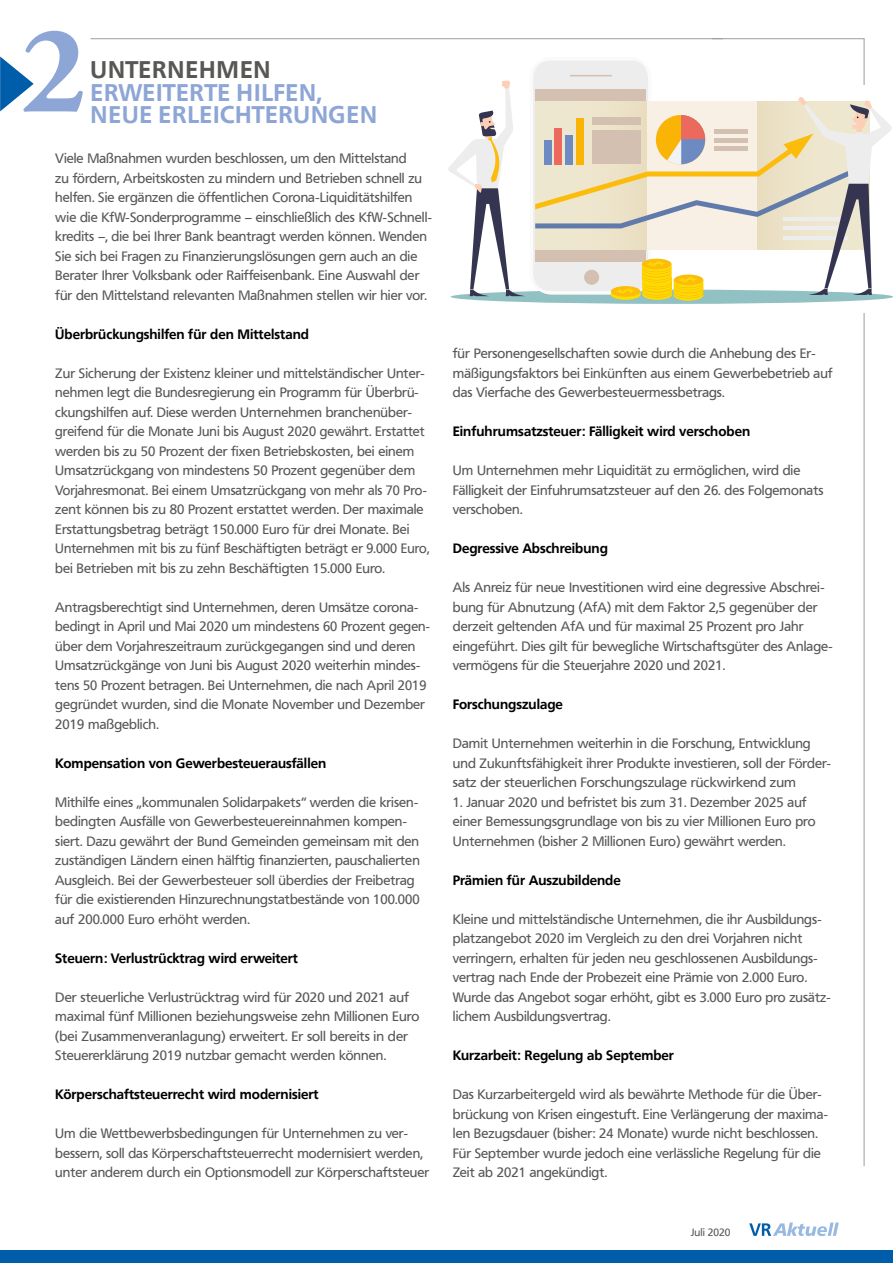
<style>
.page{position:relative;width:893px;height:1263px;background:#fff}
.page>*{position:absolute;margin:0;border:0;box-sizing:border-box;transform-origin:0 0}
.t1{font:700 126px "Adobe Garamond Pro";color:#8da6d6}
.t2{font:700 24px "Frutiger VR";letter-spacing:.04em;color:#8da6d6}
.t3{font:700 24px "Frutiger VR";letter-spacing:.01em;color:#8da6d6}
.t4{font:700 24px "Frutiger VR";letter-spacing:.04em;color:#575756}
.t5{font:13.5px/19.5px "Frutiger VR";color:#575756}
.t6{font:700 13.5px "Frutiger VR";color:#000}
.t7{font:10.5px "Frutiger VR";color:#575756}
</style>
<div class="page">
<hr style="left:864px;top:39px;width:1px;height:1127px;background:#9d9d9c">
<div style="left:860px;top:85px;width:8px;height:227px;background:#fff"></div>
<div style="left:451px;top:290px;width:442px;height:14px;background:#92c1c3;border-radius:50%"></div>
<div style="left:530px;top:57px;width:121px;height:238px;background:#fafafa;border-radius:21px"></div>
<svg style="left:448px;top:81px;width:77px;height:215px"></svg>
<svg style="left:674px;top:290px;width:29px;height:11px"></svg>
<div style="left:674px;top:289px;width:29px;height:11px;background:#ffdc00;border-radius:50%"></div>
<div style="left:674px;top:288px;width:29px;height:11px;background:#fcc607;border-radius:50%"></div>
<div style="left:674px;top:287px;width:29px;height:11px;background:#fed502;border-radius:50%"></div>
<svg style="left:642px;top:289px;width:30px;height:11px"></svg>
<div style="left:642px;top:288px;width:30px;height:11px;background:#ffdc00;border-radius:50%"></div>
<svg style="left:611px;top:289px;width:29px;height:11px"></svg>
<svg style="left:611px;top:288px;width:29px;height:11px"></svg>
<div style="left:642px;top:287px;width:30px;height:11px;background:#fcc707;border-radius:50%"></div>
<div style="left:642px;top:286px;width:30px;height:11px;background:#ffdc00;border-radius:50%"></div>
<svg style="left:533px;top:61px;width:359px;height:235px"></svg>
<svg style="left:0;top:56px;width:34px;height:55px"></svg>
<div style="left:0;top:1250px;width:893px;height:13px;background:#005da9"></div>
<svg style="left:749px;top:1222px;width:90px;height:14px"></svg>
<hr style="left:90px;top:38px;width:633px;height:1px;background:#9d9d9c">
<hr style="left:712px;top:38px;width:152px;height:1px;background:#9d9d9c">
<h1 class="t1" style="left:21px;top:-2px;width:67px">2</h1>
<h2 class="t4" style="left:90px;top:56px;width:182px">UNTERNEHMEN</h2>
<h2 class="t3" style="left:90px;top:78px;width:233px">ERWEITERTE HILFEN,</h2>
<h2 class="t2" style="left:90px;top:101px;width:288px">NEUE ERLEICHTERUNGEN</h2>
<p class="t5" style="left:55px;top:149px;width:378px">Viele Maßnahmen wurden beschlossen, um den Mittelstand<br>zu fördern, Arbeitskosten zu mindern und Betrieben schnell zu helfen. Sie ergänzen die öffentlichen Corona-Liquiditätshilfen wie die KfW-Sonderprogramme – einschließlich des KfW-Schnell&shy;kredits –, die bei Ihrer Bank beantragt werden können. Wenden Sie sich bei Fragen zu Finanzierungslösungen gern auch an die Berater Ihrer Volksbank oder Raiffeisenbank. Eine Auswahl der für den Mittelstand relevanten Maßnahmen stellen wir hier vor.</p>
<p class="t6" style="left:55px;top:326px;width:255px">Überbrückungshilfen für den Mittelstand</p>
<p class="t5" style="left:55px;top:363px;width:376px">Zur Sicherung der Existenz kleiner und mittelständischer Unter&shy;nehmen legt die Bundesregierung ein Programm für Überbrü&shy;ckungshilfen auf. Diese werden Unternehmen branchenüber&shy;greifend für die Monate Juni bis August 2020 gewährt. Erstattet werden bis zu 50 Prozent der fixen Betriebskosten, bei einem Umsatzrückgang von mindestens 50 Prozent gegenüber dem Vorjahresmonat. Bei einem Umsatzrückgang von mehr als 70 Pro&shy;zent können bis zu 80 Prozent erstattet werden. Der maximale Erstattungsbetrag beträgt 150.000 Euro für drei Monate. Bei Unternehmen mit bis zu fünf Beschäftigten beträgt er 9.000 Euro, bei Betrieben mit bis zu zehn Beschäftigten 15.000 Euro.</p>
<p class="t5" style="left:55px;top:597px;width:376px">Antragsberechtigt sind Unternehmen, deren Umsätze corona&shy;bedingt in April und Mai 2020 um mindestens 60 Prozent gegen&shy;über dem Vorjahreszeitraum zurückgegangen sind und deren Umsatzrückgänge von Juni bis August 2020 weiterhin mindes&shy;tens 50 Prozent betragen. Bei Unternehmen, die nach April 2019 gegründet wurden, sind die Monate November und Dezember 2019 maßgeblich.</p>
<p class="t6" style="left:55px;top:755px;width:272px">Kompensation von Gewerbesteuerausfällen</p>
<p class="t5" style="left:55px;top:792px;width:366px">Mithilfe eines „kommunalen Solidarpakets“ werden die krisen&shy;bedingten Ausfälle von Gewerbesteuereinnahmen kompen&shy;siert. Dazu gewährt der Bund Gemeinden gemeinsam mit den zuständigen Ländern einen hälftig finanzierten, pauschalierten Ausgleich. Bei der Gewerbesteuer soll überdies der Freibetrag für die existierenden Hinzurechnungstatbestände von 100.000 auf 200.000 Euro erhöht werden.</p>
<p class="t6" style="left:55px;top:950px;width:244px">Steuern: Verlustrücktrag wird erweitert</p>
<p class="t5" style="left:55px;top:987px;width:366px">Der steuerliche Verlustrücktrag wird für 2020 und 2021 auf maximal fünf Millionen beziehungsweise zehn Millionen Euro (bei Zusammenveranlagung) erweitert. Er soll bereits in der Steuererklärung 2019 nutzbar gemacht werden können.</p>
<p class="t6" style="left:55px;top:1086px;width:265px">Körperschaftsteuerrecht wird modernisiert</p>
<p class="t5" style="left:55px;top:1124px;width:375px">Um die Wettbewerbsbedingungen für Unternehmen zu ver&shy;bessern, soll das Körperschaftsteuerrecht modernisiert werden, unter anderem durch ein Optionsmodell zur Körperschaftsteuer</p>
<p class="t5" style="left:453px;top:344px;width:381px">für Personengesellschaften sowie durch die Anhebung des Er&shy;mäßigungsfaktors bei Einkünften aus einem Gewerbebetrieb auf das Vierfache des Gewerbesteuermessbetrags.</p>
<p class="t6" style="left:453px;top:423px;width:299px">Einfuhrumsatzsteuer: Fälligkeit wird verschoben</p>
<p class="t5" style="left:453px;top:461px;width:372px">Um Unternehmen mehr Liquidität zu ermöglichen, wird die<br>Fälligkeit der Einfuhrumsatzsteuer auf den 26. des Folgemonats verschoben.</p>
<p class="t6" style="left:453px;top:540px;width:156px">Degressive Abschreibung</p>
<p class="t5" style="left:453px;top:578px;width:381px">Als Anreiz für neue Investitionen wird eine degressive Abschrei&shy;bung für Abnutzung (AfA) mit dem Faktor 2,5 gegenüber der derzeit geltenden AfA und für maximal 25 Prozent pro Jahr eingeführt. Dies gilt für bewegliche Wirtschaftsgüter des Anlage&shy;vermögens für die Steuerjahre 2020 und 2021.</p>
<p class="t6" style="left:453px;top:696px;width:111px">Forschungszulage</p>
<p class="t5" style="left:453px;top:734px;width:380px">Damit Unternehmen weiterhin in die Forschung, Entwicklung und Zukunftsfähigkeit ihrer Produkte investieren, soll der Förder&shy;satz der steuerlichen Forschungszulage rückwirkend zum</p>
<p class="t5" style="left:453px;top:792px;width:364px">1. Januar 2020 und befristet bis zum 31. Dezember 2025 auf einer Bemessungsgrundlage von bis zu vier Millionen Euro pro<br>Unternehmen (bisher 2 Millionen Euro) gewährt werden.</p>
<p class="t6" style="left:453px;top:872px;width:169px">Prämien für Auszubildende</p>
<p class="t5" style="left:453px;top:909px;width:379px">Kleine und mittelständische Unternehmen, die ihr Ausbildungs&shy;platzangebot 2020 im Vergleich zu den drei Vorjahren nicht verringern, erhalten für jeden neu geschlossenen Ausbildungs&shy;vertrag nach Ende der Probezeit eine Prämie von 2.000 Euro.<br>Wurde das Angebot sogar erhöht, gibt es 3.000 Euro pro zusätz&shy;lichem Ausbildungsvertrag.</p>
<p class="t6" style="left:453px;top:1047px;width:223px">Kurzarbeit: Regelung ab September</p>
<p class="t5" style="left:453px;top:1085px;width:377px">Das Kurzarbeitergeld wird als bewährte Methode für die Über&shy;brückung von Krisen eingestuft. Eine Verlängerung der maxima&shy;len Bezugsdauer (bisher: 24 Monate) wurde nicht beschlossen.<br>Für September wurde jedoch eine verlässliche Regelung für die Zeit ab 2021 angekündigt.</p>
<p class="t7" style="left:691px;top:1226px;width:41px">Juli 2020</p>
</div>
